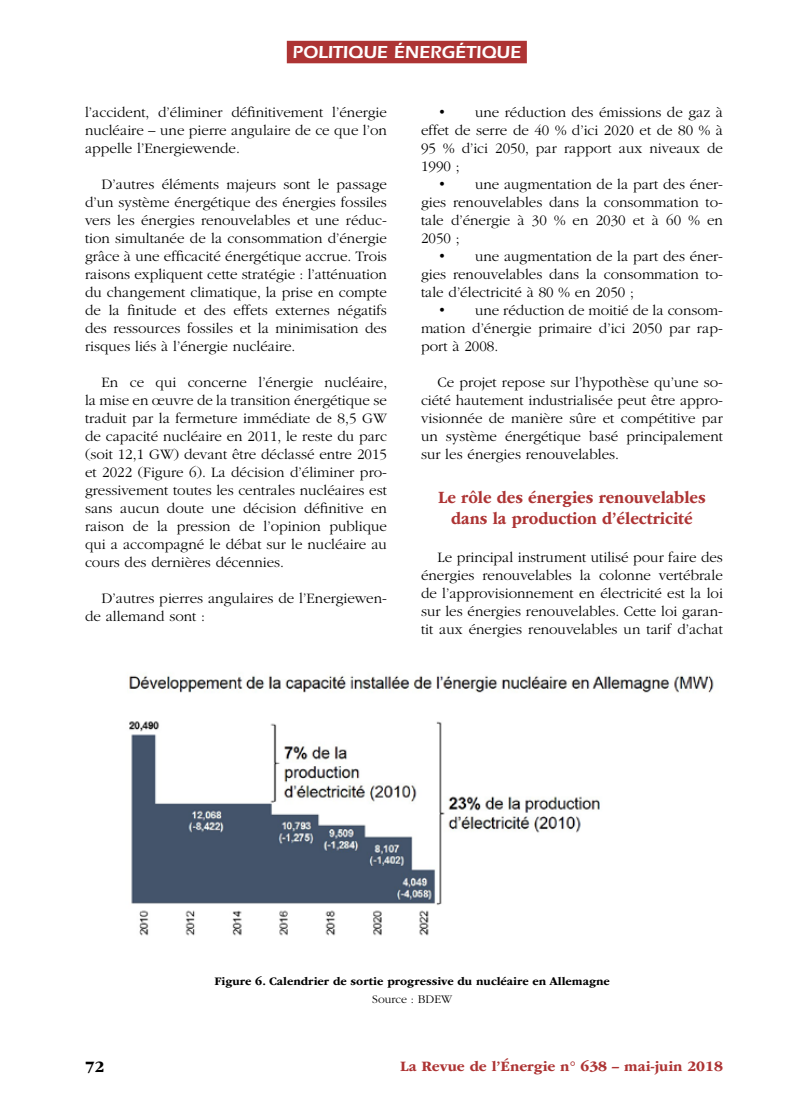
<style>
.page{position:relative;width:808px;height:1106px;background:#fff}
.page>*{position:absolute;margin:0;border:0;box-sizing:border-box;transform-origin:0 0}
.t1{font:700 18px/21px "ITC Garamond Std";color:#ad3434;text-align:center;scale:.9 1}
.t2{font:600 18px "ITC Eras Std";color:#fff}
.t3{font:700 16.5px "ITC Garamond Std";color:#000}
.t4{font:300 15px/18px "ITC Garamond Std";color:#000;text-align:justify}
.t5{font:700 15px "ITC Garamond Std";color:#ad3434}
.t6{font:700 12px "ITC Garamond Std";color:#000}
.t7{font:300 12px "ITC Garamond Std";color:#000}
</style>
<div class="page">
<div style="left:287px;top:41px;width:240px;height:22px;background:#ad3434"></div>
<img style="left:129px;top:674px;width:585px;height:262px">
<p class="t2" style="left:292px;top:42px;width:230px">POLITIQUE ÉNERGÉTIQUE</p>
<p class="t4" style="left:85px;top:103px;width:303px">l’accident, d’éliminer définitivement l’énergie nucléaire – une pierre angulaire de ce que l’on appelle l’Energiewende.</p>
<p class="t4" style="left:85px;top:175px;width:303px;text-indent:16px">D’autres éléments majeurs sont le passage d’un système énergétique des énergies fossiles vers les énergies renouvelables et une réduc&shy;tion simultanée de la consommation d’énergie grâce à une efficacité énergétique accrue. Trois raisons expliquent cette stratégie : l’atténuation du changement climatique, la prise en compte de la finitude et des effets externes négatifs des ressources fossiles et la minimisation des risques liés à l’énergie nucléaire.</p>
<p class="t4" style="left:85px;top:373px;width:304px;text-indent:16px">En ce qui concerne l’énergie nucléaire, la mise en œuvre de la transition énergétique se traduit par la fermeture immédiate de 8,5 GW de capacité nucléaire en 2011, le reste du parc (soit 12,1 GW) devant être déclassé entre 2015 et 2022 (Figure 6). La décision d’éliminer pro&shy;gressivement toutes les centrales nucléaires est sans aucun doute une décision définitive en raison de la pression de l’opinion publique qui a accompagné le débat sur le nucléaire au cours des dernières décennies.</p>
<p class="t4" style="left:85px;top:589px;width:303px;text-indent:16px">D’autres pierres angulaires de l’Energiewen&shy;de allemand sont :</p>
<p class="t4" style="left:421px;top:103px;width:303px;text-indent:17px">• une réduction des émissions de gaz à effet de serre de 40 % d’ici 2020 et de 80 % à 95 % d’ici 2050, par rapport aux niveaux de 1990 ;</p>
<p class="t4" style="left:421px;top:175px;width:303px;text-indent:17px">• une augmentation de la part des éner&shy;gies renouvelables dans la consommation to&shy;tale d’énergie à 30 % en 2030 et à 60 % en 2050 ;</p>
<p class="t4" style="left:421px;top:247px;width:303px;text-indent:16px">• une augmentation de la part des éner&shy;gies renouvelables dans la consommation to&shy;tale d’électricité à 80 % en 2050 ;</p>
<p class="t4" style="left:421px;top:301px;width:303px;text-indent:16px">• une réduction de moitié de la consom&shy;mation d’énergie primaire d’ici 2050 par rap&shy;port à 2008.</p>
<p class="t4" style="left:421px;top:373px;width:303px;text-indent:16px">Ce projet repose sur l’hypothèse qu’une so&shy;ciété hautement industrialisée peut être appro&shy;visionnée de manière sûre et compétitive par un système énergétique basé principalement sur les énergies renouvelables.</p>
<p class="t1" style="left:438px;top:487px;width:299px">Le rôle des énergies renouvelables dans la production d’électricité</p>
<p class="t4" style="left:421px;top:548px;width:303px;text-indent:16px">Le principal instrument utilisé pour faire des énergies renouvelables la colonne vertébrale de l’approvisionnement en électricité est la loi sur les énergies renouvelables. Cette loi garan&shy;tit aux énergies renouvelables un tarif d’achat</p>
<p class="t6" style="left:215px;top:974px;width:397px">Figure 6. Calendrier de sortie progressive du nucléaire en Allemagne</p>
<p class="t7" style="left:372px;top:992px;width:81px">Source : BDEW</p>
<p class="t3" style="left:85px;top:1057px;width:21px">72</p>
<p class="t5" style="left:400px;top:1058px;width:324px">La Revue de l’Énergie n° 638 – mai-juin 2018</p>
</div>
